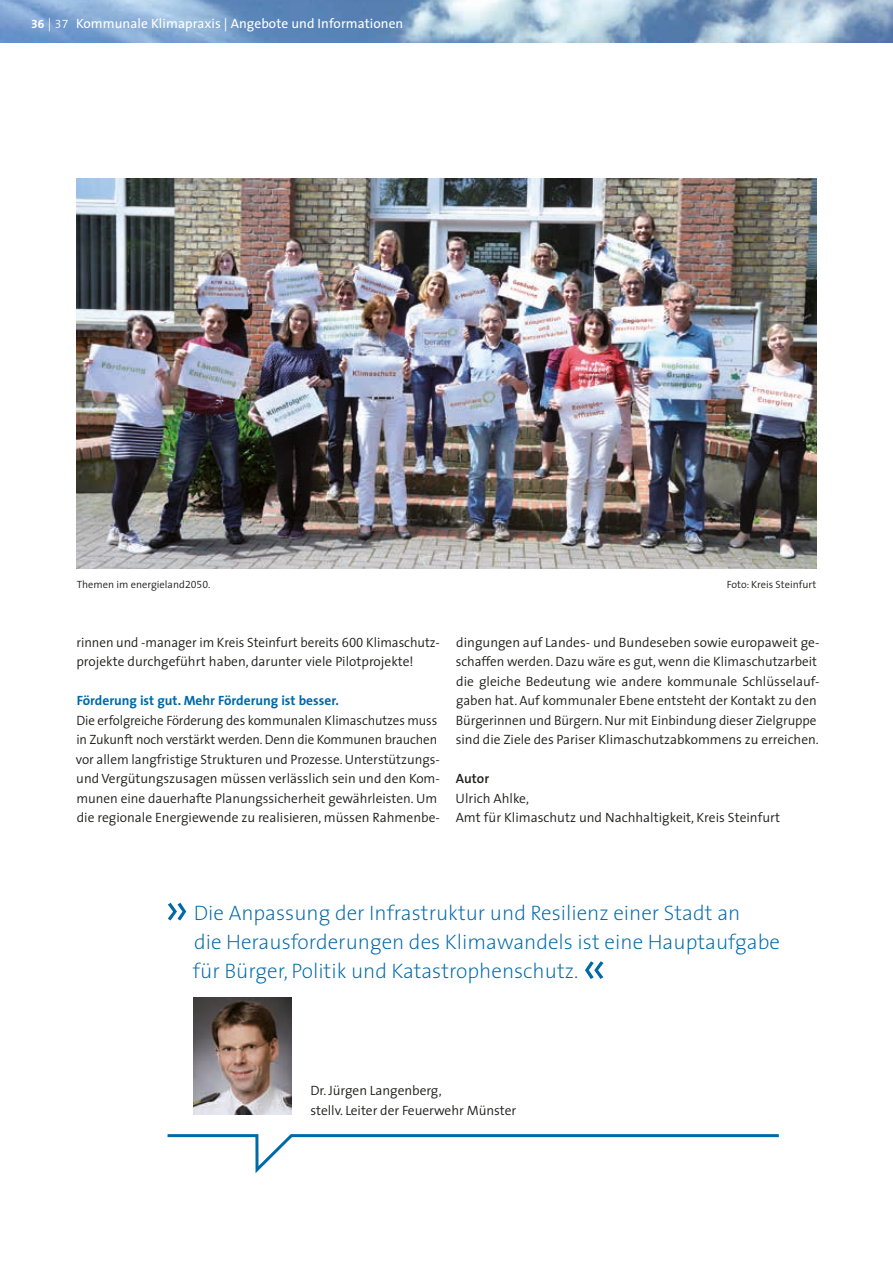
<style>
.page{position:relative;width:893px;height:1263px;background:#fff}
.page>*{position:absolute;margin:0;border:0;box-sizing:border-box;transform-origin:0 0}
.t1{font:300 51px "The Sans";color:#0069a7}
.t2{font:200 21px/29.2px "The Sans";color:#0069a7}
.t3{font:300 13.5px/19.5px "The Sans";color:#1d1d1b}
.t4{font:300 13.5px/19.5px "The Sans";color:#1d1d1b;scale:.96 1}
.t5{font:13.5px "The Sans";letter-spacing:.005em;color:#fff}
.t6{font:700 13.5px "The Sans";color:#0069a7}
.t7{font:600 13.5px "The Sans";color:#1d1d1b}
.t8{font:300 10.5px "The Sans";color:#1d1d1b}
.s1{font-family:"The Sans Bold Expert";font-size:12px}
.s2{font-weight:300}
.s3{font-family:"The Sans Semi Light Expert";font-size:12px}
.s4{font-family:"The Sans Semi Light Expert";font-weight:400}
</style>
<div class="page">
<img style="left:0;top:0;width:893px;height:43px">
<img style="left:77px;top:179px;width:739px;height:390px">
<svg style="left:167px;top:1134px;width:612px;height:39px"></svg>
<img style="left:194px;top:998px;width:97px;height:117px">
<p class="t5" style="left:31px;top:12px;width:374px"><span class="s1">36</span> <span class="s2">|</span> <span class="s3">37</span> Kommunale Klimapraxis | Angebote und Informationen</p>
<p class="t8" style="left:77px;top:576px;width:135px">Themen im energieland<span class="s4">2050</span>.</p>
<p class="t8" style="left:727px;top:576px;width:91px">Foto: Kreis Steinfurt</p>
<p class="t3" style="left:76px;top:632px;width:365px">rinnen und -manager im Kreis Steinfurt bereits <span class="s4">600</span> Klimaschutz&shy;projekte durchgeführt haben, darunter viele Pilotprojekte!</p>
<p class="t6" style="left:77px;top:689px;width:264px">Förderung ist gut. Mehr Förderung ist besser.</p>
<p class="t4" style="left:76px;top:710px;width:381px">Die erfolgreiche Förderung des kommunalen Klimaschutzes muss in Zukunft noch verstärkt werden. Denn die Kommunen brauchen vor allem langfristige Strukturen und Prozesse. Unterstützungs&shy;und Vergütungszusagen müssen verlässlich sein und den Kom&shy;munen eine dauerhafte Planungssicherheit gewährleisten. Um die regionale Energiewende zu realisieren, müssen Rahmenbe-</p>
<p class="t3" style="left:456px;top:632px;width:365px">dingungen auf Landes- und Bundeseben sowie europaweit ge&shy;schaffen werden. Dazu wäre es gut, wenn die Klimaschutzarbeit die gleiche Bedeutung wie andere kommunale Schlüsselauf&shy;gaben hat. Auf kommunaler Ebene entsteht der Kontakt zu den Bürgerinnen und Bürgern. Nur mit Einbindung dieser Zielgruppe sind die Ziele des Pariser Klimaschutzabkommens zu erreichen.</p>
<p class="t7" style="left:456px;top:767px;width:35px">Autor</p>
<p class="t3" style="left:456px;top:788px;width:326px">Ulrich Ahlke,<br>Amt für Klimaschutz und Nachhaltigkeit, Kreis Steinfurt</p>
<h1 class="t1" style="left:164px;top:865px;width:27px">»</h1>
<h2 class="t2" style="left:193px;top:897px;width:588px">Die Anpassung der Infrastruktur und Resilienz einer Stadt an<br>die Herausforderungen des Klimawandels ist eine Hauptaufgabe für Bürger, Politik und Katastrophenschutz.</h2>
<h1 class="t1" style="left:582px;top:923px;width:27px">«</h1>
<p class="t3" style="left:310px;top:1080px;width:207px">Dr. Jürgen Langenberg,<br>stellv. Leiter der Feuerwehr Münster</p>
</div>
